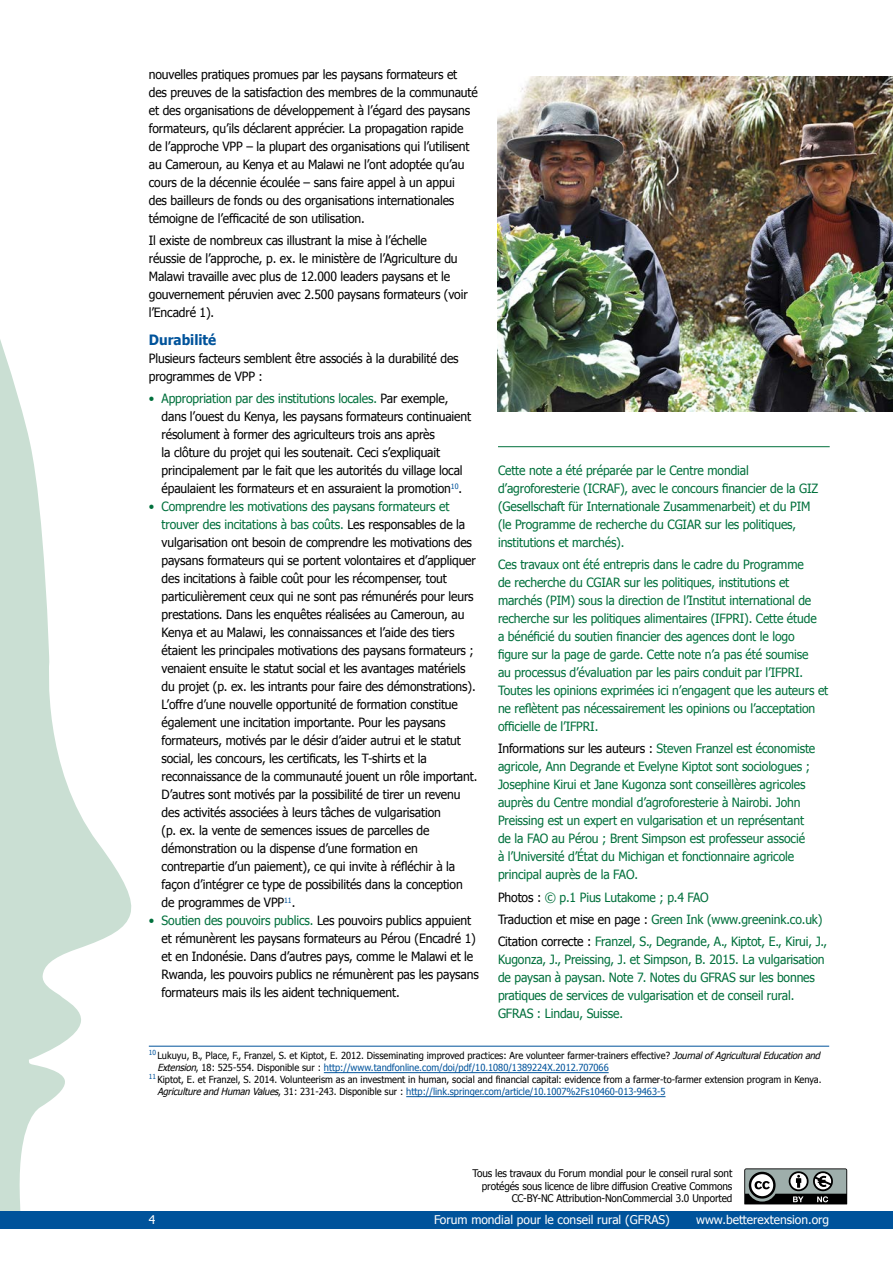
<style>
.page{position:relative;width:893px;height:1263px;background:#fff}
.page>*{position:absolute;margin:0;border:0;box-sizing:border-box;transform-origin:0 0}
._06_tussenkop_1_head{font:700 14.25px "Tahoma";color:#00539b;scale:.95 1}
._05_platte_tekst_bod{font:12.75px/18px "Tahoma";letter-spacing:-.01em;color:#000;scale:.95 1}
._05_platte_tekst_bod-2{font:12.75px/18px "Tahoma";letter-spacing:-.01em;color:#00703c;scale:.95 1}
.t1{font:12px "Tahoma";color:#fff}
.t2{font:10.5px/12.6px "Tahoma";letter-spacing:-.01em;color:#000;text-align:right;scale:.95 1}
.footnote{font:9.75px/12px "Tahoma";color:#000;scale:.95 1}
.s1{color:#00703c}
.s2{color:#000}
.s3{font-style:italic}
.s4{color:#00539b}
</style>
<div class="page">
<svg style="left:0;top:339px;width:135px;height:873px"></svg>
<div style="left:0;top:1212px;width:893px;height:17px;background:#00539b"></div>
<svg style="left:744px;top:1168px;width:103px;height:36px;background:#6e7473"></svg>
<hr style="left:149px;top:1046px;width:680px;height:1px;background:#00539b">
<hr style="left:324px;top:1072px;width:285px;height:1px;background:#00539b">
<hr style="left:406px;top:1096px;width:259px;height:1px;background:#00539b">
<img style="left:497px;top:77px;width:396px;height:334px">
<hr style="left:498px;top:446px;width:332px;height:1px;background:#00703c">
<p class="_05_platte_tekst_bod" style="left:149px;top:65px;width:348px">nouvelles pratiques promues par les paysans formateurs et des preuves de la satisfaction des membres de la communauté et des organisations de développement à l’égard des paysans formateurs, qu’ils déclarent apprécier. La propagation rapide de l’approche VPP – la plupart des organisations qui l’utilisent au Cameroun, au Kenya et au Malawi ne l’ont adoptée qu’au cours de la décennie écoulée – sans faire appel à un appui<br>des bailleurs de fonds ou des organisations internationales témoigne de l’efficacité de son utilisation.</p>
<p class="_05_platte_tekst_bod" style="left:149px;top:231px;width:337px">Il existe de nombreux cas illustrant la mise à l’échelle<br>réussie de l’approche, p. ex. le ministère de l’Agriculture du Malawi travaille avec plus de 12.000 leaders paysans et le gouvernement péruvien avec 2.500 paysans formateurs (voir l’Encadré 1).</p>
<p class="_06_tussenkop_1_head" style="left:149px;top:330px;width:72px">Durabilité</p>
<p class="_05_platte_tekst_bod" style="left:149px;top:349px;width:328px">Plusieurs facteurs semblent être associés à la durabilité des programmes de VPP :</p>
<p class="_05_platte_tekst_bod" style="left:162px;top:389px;width:327px;text-indent:-13px"><span class="s1">• Appropriation par des institutions locales.</span> Par exemple, dans l’ouest du Kenya, les paysans formateurs continuaient résolument à former des agriculteurs trois ans après<br>la clôture du projet qui les soutenait. Ceci s’expliquait principalement par le fait que les autorités du village local épaulaient les formateurs et en assuraient la promotion<sup>10</sup>.</p>
<p class="_05_platte_tekst_bod" style="left:162px;top:497px;width:334px;text-indent:-13px"><span class="s1">• Comprendre les motivations des paysans formateurs et trouver des incitations à bas coûts.</span> Les responsables de la vulgarisation ont besoin de comprendre les motivations des paysans formateurs qui se portent volontaires et d’appliquer des incitations à faible coût pour les récompenser, tout particulièrement ceux qui ne sont pas rémunérés pour leurs prestations. Dans les enquêtes réalisées au Cameroun, au Kenya et au Malawi, les connaissances et l’aide des tiers étaient les principales motivations des paysans formateurs ; venaient ensuite le statut social et les avantages matériels du projet (p. ex. les intrants pour faire des démonstrations).<br>L’offre d’une nouvelle opportunité de formation constitue également une incitation importante. Pour les paysans formateurs, motivés par le désir d’aider autrui et le statut social, les concours, les certificats, les T-shirts et la reconnaissance de la communauté jouent un rôle important.<br>D’autres sont motivés par la possibilité de tirer un revenu des activités associées à leurs tâches de vulgarisation<br>(p. ex. la vente de semences issues de parcelles de démonstration ou la dispense d’une formation en contrepartie d’un paiement), ce qui invite à réfléchir à la façon d’intégrer ce type de possibilités dans la conception de programmes de VPP<sup>11</sup>.</p>
<p class="_05_platte_tekst_bod" style="left:162px;top:911px;width:335px;text-indent:-13px"><span class="s1">• Soutien des pouvoirs publics.</span> Les pouvoirs publics appuient et rémunèrent les paysans formateurs au Pérou (Encadré 1) et en Indonésie. Dans d’autres pays, comme le Malawi et le Rwanda, les pouvoirs publics ne rémunèrent pas les paysans formateurs mais ils les aident techniquement.</p>
<p class="_05_platte_tekst_bod-2" style="left:498px;top:461px;width:339px">Cette note a été préparée par le Centre mondial d’agroforesterie (ICRAF), avec le concours financier de la GIZ (Gesellschaft für Internationale Zusammenarbeit) et du PIM (le Programme de recherche du CGIAR sur les politiques, institutions et marchés).</p>
<p class="_05_platte_tekst_bod-2" style="left:498px;top:555px;width:349px">Ces travaux ont été entrepris dans le cadre du Programme<br>de recherche du CGIAR sur les politiques, institutions et marchés (PIM) sous la direction de l’Institut international de recherche sur les politiques alimentaires (IFPRI). Cette étude<br>a bénéficié du soutien financier des agences dont le logo<br>figure sur la page de garde. Cette note n’a pas été soumise<br>au processus d’évaluation par les pairs conduit par l’IFPRI.<br>Toutes les opinions exprimées ici n’engagent que les auteurs et ne reflètent pas nécessairement les opinions ou l’acceptation officielle de l’IFPRI.</p>
<p class="_05_platte_tekst_bod-2" style="left:498px;top:739px;width:335px"><span class="s2">Informations sur les auteurs :</span> Steven Franzel est économiste agricole, Ann Degrande et Evelyne Kiptot sont sociologues ; Josephine Kirui et Jane Kugonza sont conseillères agricoles auprès du Centre mondial d’agroforesterie à Nairobi. John Preissing est un expert en vulgarisation et un représentant de la FAO au Pérou ; Brent Simpson est professeur associé<br>à l’Université d’État du Michigan et fonctionnaire agricole principal auprès de la FAO.</p>
<p class="_05_platte_tekst_bod-2" style="left:498px;top:887px;width:223px"><span class="s2">Photos :</span> © p.1 Pius Lutakome ; p.4 FAO</p>
<p class="_05_platte_tekst_bod-2" style="left:498px;top:910px;width:343px"><span class="s2">Traduction et mise en page :</span> Green Ink (www.greenink.co.uk)</p>
<p class="_05_platte_tekst_bod-2" style="left:498px;top:932px;width:348px"><span class="s2">Citation correcte :</span> Franzel, S., Degrande, A., Kiptot, E., Kirui, J., Kugonza, J., Preissing, J. et Simpson, B. 2015. La vulgarisation de paysan à paysan. Note 7. Notes du GFRAS sur les bonnes pratiques de services de vulgarisation et de conseil rural.<br>GFRAS : Lindau, Suisse.</p>
<p class="footnote" style="left:157px;top:1049px;width:702px;text-indent:-9px"><sup>10</sup> Lukuyu, B., Place, F., Franzel, S. et Kiptot, E. 2012. Disseminating improved practices: Are volunteer farmer-trainers effective? <span class="s3">JournalofAgriculturalEducationand<br>Extension</span>, 18: 525-554. Disponible sur : <span class="s4">http://www.tandfonline.com/doi/pdf/10.1080/1389224X.2012.707066</span></p>
<p class="footnote" style="left:157px;top:1073px;width:701px;text-indent:-9px"><sup>11</sup> Kiptot, E. et Franzel, S. 2014. Volunteerism as an investment in human, social and financial capital: evidence from a farmer-to-farmer extension program in Kenya.<br><span class="s3">AgricultureandHumanValues</span>, 31: 231-243. Disponible sur : <span class="s4">http://link.springer.com/article/10.1007%2Fs10460-013-9463-5</span></p>
<p class="t2" style="left:472px;top:1166px;width:275px">Tous les travaux du Forum mondial pour le conseil rural sont protégés sous licence de libre diffusion Creative Commons<br>CC-BY-NC Attribution-NonCommercial 3.0 Unported</p>
<p class="t1" style="left:149px;top:1211px;width:8px">4</p>
<p class="t1" style="left:434px;top:1211px;width:237px">Forum mondial pour le conseil rural (GFRAS)</p>
<p class="t1" style="left:696px;top:1211px;width:135px">www.betterextension.org</p>
</div>
